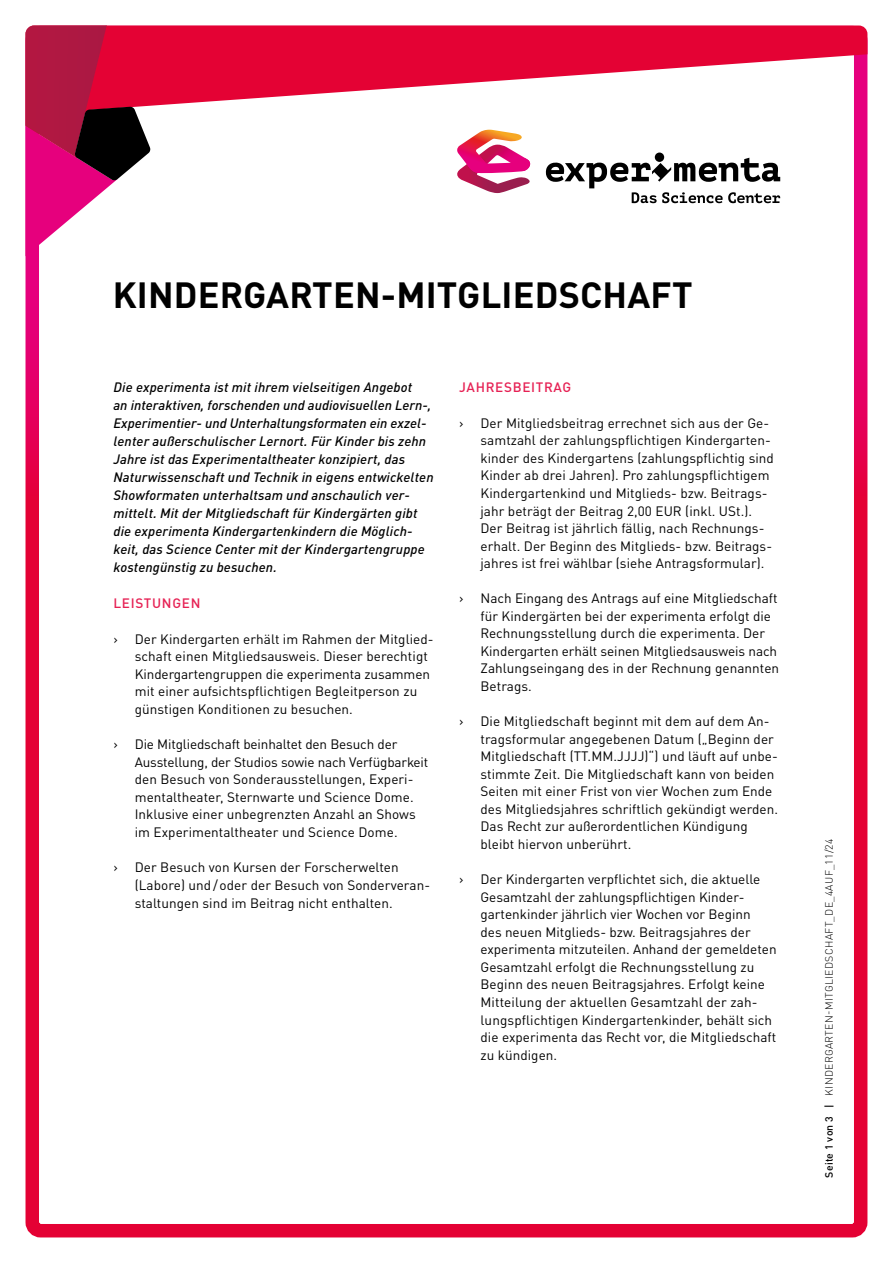
<style>
.page{position:relative;width:893px;height:1263px;background:#fff}
.page>*{position:absolute;margin:0;border:0;box-sizing:border-box;transform-origin:0 0}
.t1{font:700 36px "DIN Pro";letter-spacing:.005em;color:#000}
.t2{font:13.5px/17.5px "DIN Pro";letter-spacing:.005em;color:#000}
.t3{font:italic 500 13.5px/18px "DIN Pro";letter-spacing:.01em;color:#000}
.t4{font:500 13.5px "DIN Pro";letter-spacing:.05em;color:#e62154}
.t5{font:300 10.5px "DIN Pro";letter-spacing:.03em;color:#000}
.s1{font-weight:500}
</style>
<div class="page">
<div style="left:26px;top:26px;width:841px;height:1211px;border:14px solid #fff;border-radius:9px"></div>
<svg style="left:151px;top:26px;width:716px;height:88px;fill:#e40234"></svg>
<svg style="left:26px;top:26px;width:125px;height:230px"></svg>
<div style="left:655px;top:153px;width:9px;height:9px;background:#000;border-radius:50%"></div>
<svg style="left:546px;top:158px;width:234px;height:45px"></svg>
<svg style="left:457px;top:130px;width:73px;height:63px"></svg>
<h1 class="t1" style="left:113px;top:267px;width:581px">KINDERGARTEN-MITGLIEDSCHAFT</h1>
<p class="t3" style="left:113px;top:378px;width:322px">Die experimenta ist mit ihrem vielseitigen Angebot<br>an interaktiven, forschenden und audiovisuellen Lern-, Experimentier- und Unterhaltungsformaten ein exzel&shy;lenter außerschulischer Lernort. Für Kinder bis zehn Jahre ist das Experimentaltheater konzipiert, das Naturwissenschaft und Technik in eigens entwickelten Showformaten unterhaltsam und anschaulich ver&shy;mittelt. Mit der Mitgliedschaft für Kindergärten gibt die experimenta Kindergartenkindern die Möglich&shy;keit, das Science Center mit der Kindergartengruppe kostengünstig zu besuchen.</p>
<p class="t4" style="left:114px;top:593px;width:88px">LEISTUNGEN</p>
<p class="t2" style="left:135px;top:629px;width:300px;text-indent:-21px">› Der Kindergarten erhält im Rahmen der Mitglied&shy;schaft einen Mitgliedsausweis. Dieser berechtigt Kindergartengruppen die experimenta zusammen mit einer aufsichtspflichtigen Begleitperson zu günstigen Konditionen zu besuchen.</p>
<p class="t2" style="left:135px;top:734px;width:295px;text-indent:-21px">› Die Mitgliedschaft beinhaltet den Besuch der Ausstellung, der Studios sowie nach Verfügbarkeit den Besuch von Sonderausstellungen, Experi&shy;mentaltheater, Sternwarte und Science Dome.<br>Inklusive einer unbegrenzten Anzahl an Shows im Experimentaltheater und Science Dome.</p>
<p class="t2" style="left:135px;top:857px;width:297px;text-indent:-21px">› Der Besuch von Kursen der Forscherwelten (Labore) und/ oder der Besuch von Sonderveran&shy;staltungen sind im Beitrag nicht enthalten.</p>
<p class="t4" style="left:459px;top:377px;width:114px">JAHRESBEITRAG</p>
<p class="t2" style="left:480px;top:413px;width:295px;text-indent:-21px">› Der Mitgliedsbeitrag errechnet sich aus der Ge&shy;samtzahl der zahlungspflichtigen Kindergarten&shy;kinder des Kindergartens (zahlungspflichtig sind Kinder ab drei Jahren). Pro zahlungspflichtigem Kindergartenkind und Mitglieds- bzw. Beitrags&shy;jahr beträgt der Beitrag 2,00 EUR (inkl. USt.).<br>Der Beitrag ist jährlich fällig, nach Rechnungs&shy;erhalt. Der Beginn des Mitglieds- bzw. Beitrags&shy;jahres ist frei wählbar (siehe Antragsformular).</p>
<p class="t2" style="left:480px;top:589px;width:300px;text-indent:-21px">› Nach Eingang des Antrags auf eine Mitgliedschaft für Kindergärten bei der experimenta erfolgt die Rechnungsstellung durch die experimenta. Der Kindergarten erhält seinen Mitgliedsausweis nach Zahlungseingang des in der Rechnung genannten Betrags.</p>
<p class="t2" style="left:480px;top:712px;width:299px;text-indent:-21px">› Die Mitgliedschaft beginnt mit dem auf dem An&shy;tragsformular angegebenen Datum („Beginn der Mitgliedschaft (TT.MM.JJJJ)“) und läuft auf unbe&shy;stimmte Zeit. Die Mitgliedschaft kann von beiden Seiten mit einer Frist von vier Wochen zum Ende des Mitgliedsjahres schriftlich gekündigt werden.<br>Das Recht zur außerordentlichen Kündigung bleibt hiervon unberührt.</p>
<p class="t2" style="left:480px;top:869px;width:298px;text-indent:-21px">› Der Kindergarten verpflichtet sich, die aktuelle Gesamtzahl der zahlungspflichtigen Kinder&shy;gartenkinder jährlich vier Wochen vor Beginn<br>des neuen Mitglieds- bzw. Beitragsjahres der experimenta mitzuteilen. Anhand der gemeldeten Gesamtzahl erfolgt die Rechnungsstellung zu Beginn des neuen Beitragsjahres. Erfolgt keine Mitteilung der aktuellen Gesamtzahl der zah&shy;lungspflichtigen Kindergartenkinder, behält sich die experimenta das Recht vor, die Mitgliedschaft zu kündigen.</p>
<p class="t5" style="left:821px;top:1178px;width:341px;rotate:-90deg"><span class="s1">Seite 1 von 3 |</span> KINDERGARTEN-MITGLIEDSCHAFT_DE_4AUF_11/24</p>
</div>
